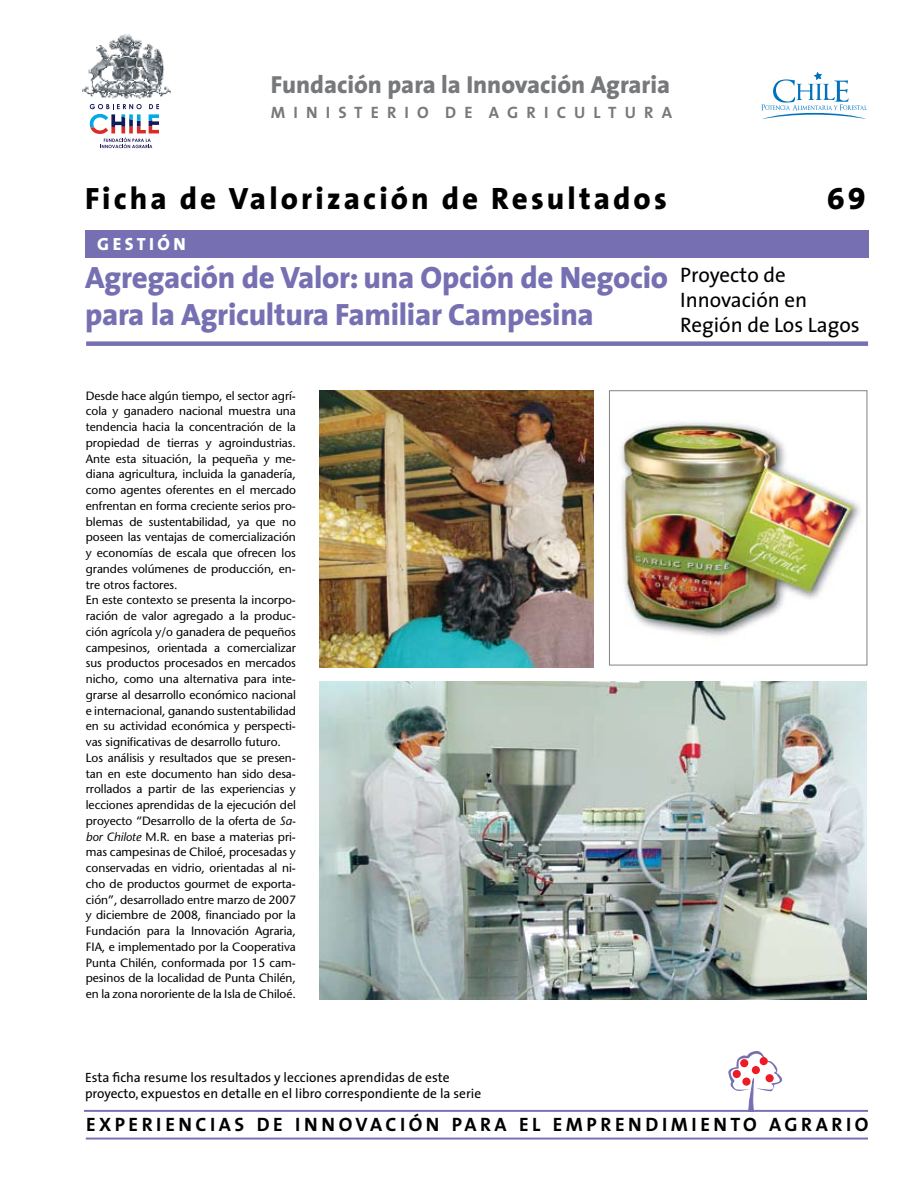
<style>
.page{position:relative;width:918px;height:1188px;background:#fff}
.page>*{position:absolute;margin:0;border:0;box-sizing:border-box;transform-origin:0 0}
.t1{font:800 31.05px/36.9px "The Sans";letter-spacing:-.01em;color:#7670b3}
.t2{font:800 31.05px "The Sans";letter-spacing:.1em;color:#000}
.t3{font:31.05px "The Sans Extra Bold Caps";color:#000}
.t4{font:800 24.75px "The Sans";color:#77787b}
.t5{font:21px/25.2px "The Sans";color:#000}
.t6{font:700 19.5px "The Sans";letter-spacing:.18em;color:#000}
.t7{font:800 17.7px "The Sans";letter-spacing:.2em;color:#fff}
.t8{font:700 16.5px "The Sans";color:#77787b}
.t9{font:13.5px/16.5px "The Sans";color:#000}
.t10{font:12px/15.8px "Stone Sans";letter-spacing:-.005em;color:#000}
.s1{font-style:italic}
</style>
<div class="page">
<div style="left:85px;top:230px;width:783px;height:27px;background:#7670b3"></div>
<div style="left:86px;top:341px;width:782px;height:5px;background:#7670b3"></div>
<svg style="left:713px;top:1051px;width:83px;height:59px"></svg>
<div style="left:733px;top:1070px;width:8px;height:8px;background:#ed1c24;border-radius:50%"></div>
<div style="left:740px;top:1059px;width:8px;height:8px;background:#ed1c24;border-radius:50%"></div>
<div style="left:752px;top:1066px;width:8px;height:8px;background:#ed1c24;border-radius:50%"></div>
<div style="left:760px;top:1057px;width:8px;height:8px;background:#ed1c24;border-radius:50%"></div>
<div style="left:766px;top:1074px;width:8px;height:8px;background:#ed1c24;border-radius:50%"></div>
<div style="left:742px;top:1078px;width:9px;height:8px;background:#ed1c24;border-radius:50%"></div>
<hr style="left:84px;top:1110px;width:784px;height:2px;background:#7670b3">
<hr style="left:86px;top:1138px;width:782px;height:2px;background:#7670b3">
<img style="left:82px;top:34px;width:89px;height:92px">
<svg style="left:90px;top:104px;width:69px;height:44px"></svg>
<svg style="left:761px;top:72px;width:106px;height:47px"></svg>
<img style="left:621px;top:421px;width:239px;height:215px">
<div style="left:609px;top:391px;width:258px;height:274px;border:1px solid #808285"></div>
<img style="left:320px;top:391px;width:273px;height:277px">
<img style="left:320px;top:682px;width:547px;height:317px">
<h2 class="t4" style="left:271px;top:64px;width:401px">Fundación para la Innovación Agraria</h2>
<h3 class="t8" style="left:271px;top:99px;width:403px">M I N I S T E R I O D E A G R I C U L T U R A</h3>
<h1 class="t2" style="left:85px;top:173px;width:583px">Ficha de Valorización de Resultados</h1>
<h1 class="t3" style="left:827px;top:173px;width:41px">69</h1>
<h3 class="t7" style="left:97px;top:229px;width:90px">GESTIÓN</h3>
<h1 class="t1" style="left:85px;top:258px;width:585px">Agregación de Valor: una Opción de Negocio para la Agricultura Familiar Campesina</h1>
<h3 class="t5" style="left:680px;top:261px;width:181px">Proyecto de<br>Innovación en<br>Región de Los Lagos</h3>
<p class="t10" style="left:86px;top:388px;width:212px">Desde hace algún tiempo, el sector agrí&shy;cola y ganadero nacional muestra una tendencia hacia la concentración de la propiedad de tierras y agroindustrias.<br>Ante esta situación, la pequeña y me&shy;diana agricultura, incluida la ganadería, como agentes oferentes en el mercado enfrentan en forma creciente serios pro&shy;blemas de sustentabilidad, ya que no poseen las ventajas de comercialización y economías de escala que ofrecen los grandes volúmenes de producción, en&shy;tre otros factores.<br>En este contexto se presenta la incorpo&shy;ración de valor agregado a la produc&shy;ción agrícola y/o ganadera de pequeños campesinos, orientada a comercializar sus productos procesados en mercados nicho, como una alternativa para inte&shy;grarse al desarrollo económico nacional e internacional, ganando sustentabilidad en su actividad económica y perspecti&shy;vas significativas de desarrollo futuro.<br>Los análisis y resultados que se presen&shy;tan en este documento han sido desa&shy;rrollados a partir de las experiencias y lecciones aprendidas de la ejecución del proyecto “Desarrollo de la oferta de <span class="s1">Sa&shy;bor Chilote</span> M.R. en base a materias pri&shy;mas campesinas de Chiloé, procesadas y conservadas en vidrio, orientadas al ni&shy;cho de productos gourmet de exporta&shy;ción”, desarrollado entre marzo de 2007 y diciembre de 2008, financiado por la Fundación para la Innovación Agraria, FIA, e implementado por la Cooperativa Punta Chilén, conformada por 15 cam&shy;pesinos de la localidad de Punta Chilén, en la zona nororiente de la Isla de Chiloé.</p>
<p class="t9" style="left:85px;top:1069px;width:398px">Esta ficha resume los resultados y lecciones aprendidas de este proyecto, expuestos en detalle en el libro correspondiente de la serie</p>
<h3 class="t6" style="left:86px;top:1109px;width:784px">EXPERIENCIAS DE INNOVACIÓN PARA EL EMPRENDIMIENTO AGRARIO</h3>
</div>
